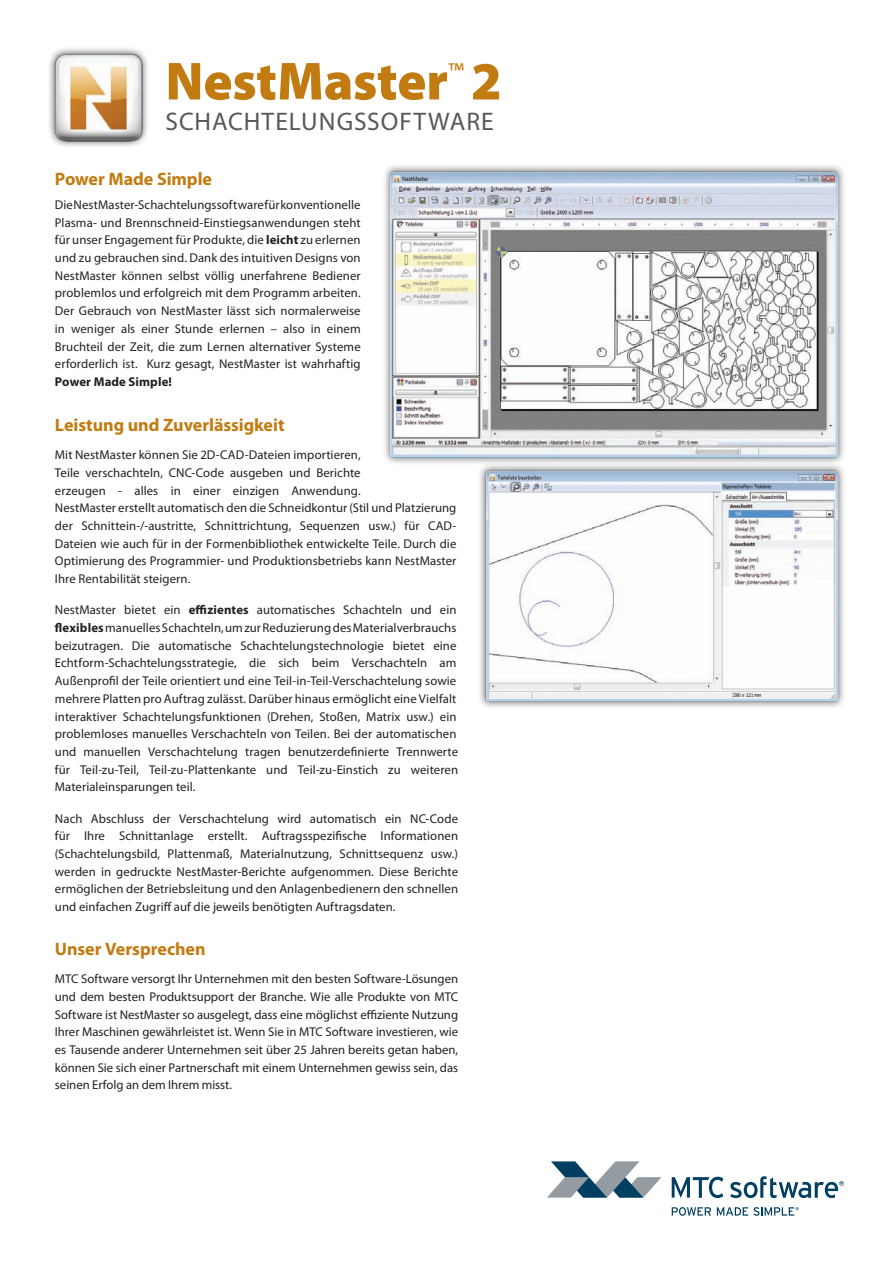
<style>
.page{position:relative;width:893px;height:1263px;background:#fff}
.page>*{position:absolute;margin:0;border:0;box-sizing:border-box;transform-origin:0 0}
.t1{font:900 54px "Myriad Pro";letter-spacing:-.005em;color:#c27b11}
.t2{font:25.5px "Myriad Pro";letter-spacing:.035em;color:#57585a}
.t3{font:700 18px "Myriad Pro";letter-spacing:-.005em;color:#c27b11}
.t4{font:12.75px/17.7px "Myriad Pro";letter-spacing:.005em;color:#231f20;text-align:justify}
.t5{font:700 12.75px "Myriad Pro";letter-spacing:.01em;color:#231f20}
.s1{font-weight:700}
</style>
<div class="page">
<svg style="left:547px;top:1161px;width:114px;height:36px"></svg>
<svg style="left:672px;top:1177px;width:51px;height:21px"></svg>
<svg style="left:672px;top:1207px;width:39px;height:9px"></svg>
<svg style="left:730px;top:1176px;width:114px;height:22px"></svg>
<svg style="left:717px;top:1207px;width:82px;height:9px"></svg>
<div style="left:47px;top:46px;width:103px;height:103px;background:#231f20;opacity:.75"></div>
<img style="left:55px;top:54px;width:87px;height:88px">
<div style="left:381px;top:163px;width:464px;height:302px;background:#231f20;opacity:.75"></div>
<img style="left:390px;top:172px;width:448px;height:285px">
<div style="left:477px;top:462px;width:368px;height:247px;background:#231f20;opacity:.75"></div>
<img style="left:486px;top:471px;width:352px;height:230px">
<h1 class="t1" style="left:165px;top:45px;width:338px">NestMaster<sup>™</sup> 2</h1>
<h2 class="t2" style="left:165px;top:106px;width:330px">SCHACHTELUNGSSOFTWARE</h2>
<h3 class="t3" style="left:55px;top:167px;width:159px">Power Made Simple</h3>
<p class="t4" style="left:55px;top:196px;width:307px">Die NestMaster-Schachtelungssoftware für konventionelle Plasma- und Brennschneid-Einstiegsanwendungen steht für unser Engagement für Produkte, die <span class="s1">leicht</span> zu erlernen und zu gebrauchen sind. Dank des intuitiven Designs von NestMaster können selbst völlig unerfahrene Bediener problemlos und erfolgreich mit dem Programm arbeiten.<br>Der Gebrauch von NestMaster lässt sich normalerweise in weniger als einer Stunde erlernen – also in einem Bruchteil der Zeit, die zum Lernen alternativer Systeme erforderlich ist. Kurz gesagt, NestMaster ist wahrhaftig</p>
<p class="t5" style="left:55px;top:373px;width:119px">Power Made Simple!</p>
<h3 class="t3" style="left:55px;top:413px;width:231px">Leistung und Zuverlässigkeit</h3>
<p class="t4" style="left:55px;top:446px;width:403px;text-align:left">Mit NestMaster können Sie 2D-CAD-Dateien importieren,<br>Teile verschachteln, CNC-Code ausgeben und Berichte<br>erzeugen - alles in einer einzigen Anwendung.<br>NestMaster erstellt automatisch den die Schneidkontur (Stil und Platzierung der Schnittein-/-austritte, Schnittrichtung, Sequenzen usw.) für CAD-Dateien wie auch für in der Formenbibliothek entwickelte Teile. Durch die Optimierung des Programmier- und Produktionsbetriebs kann NestMaster Ihre Rentabilität steigern.</p>
<p class="t4" style="left:55px;top:601px;width:405px;text-align:left">NestMaster bietet ein <span class="s1">effizientes</span> automatisches Schachteln und ein <span class="s1">flexibles</span> manuelles Schachteln, um zur Reduzierung des Materialverbrauchs beizutragen. Die automatische Schachtelungstechnologie bietet eine Echtform-Schachtelungsstrategie, die sich beim Verschachteln am Außenprofil der Teile orientiert und eine Teil-in-Teil-Verschachtelung sowie mehrere Platten pro Auftrag zulässt. Darüber hinaus ermöglicht eine Vielfalt interaktiver Schachtelungsfunktionen (Drehen, Stoßen, Matrix usw.) ein problemloses manuelles Verschachteln von Teilen. Bei der automatischen und manuellen Verschachtelung tragen benutzerdefinierte Trennwerte für Teil-zu-Teil, Teil-zu-Plattenkante und Teil-zu-Einstich zu weiteren Materialeinsparungen teil.</p>
<p class="t4" style="left:55px;top:809px;width:405px">Nach Abschluss der Verschachtelung wird automatisch ein NC-Code für Ihre Schnittanlage erstellt. Auftragsspezifische Informationen (Schachtelungsbild, Plattenmaß, Materialnutzung, Schnittsequenz usw.) werden in gedruckte NestMaster-Berichte aufgenommen. Diese Berichte ermöglichen der Betriebsleitung und den Anlagenbedienern den schnellen und einfachen Zugriff auf die jeweils benötigten Auftragsdaten.</p>
<h3 class="t3" style="left:55px;top:937px;width:152px">Unser Versprechen</h3>
<p class="t4" style="left:55px;top:970px;width:405px">MTC Software versorgt Ihr Unternehmen mit den besten Software-Lösungen und dem besten Produktsupport der Branche. Wie alle Produkte von MTC Software ist NestMaster so ausgelegt, dass eine möglichst effiziente Nutzung Ihrer Maschinen gewährleistet ist. Wenn Sie in MTC Software investieren, wie es Tausende anderer Unternehmen seit über 25 Jahren bereits getan haben, können Sie sich einer Partnerschaft mit einem Unternehmen gewiss sein, das seinen Erfolg an dem Ihrem misst.</p>
</div>
